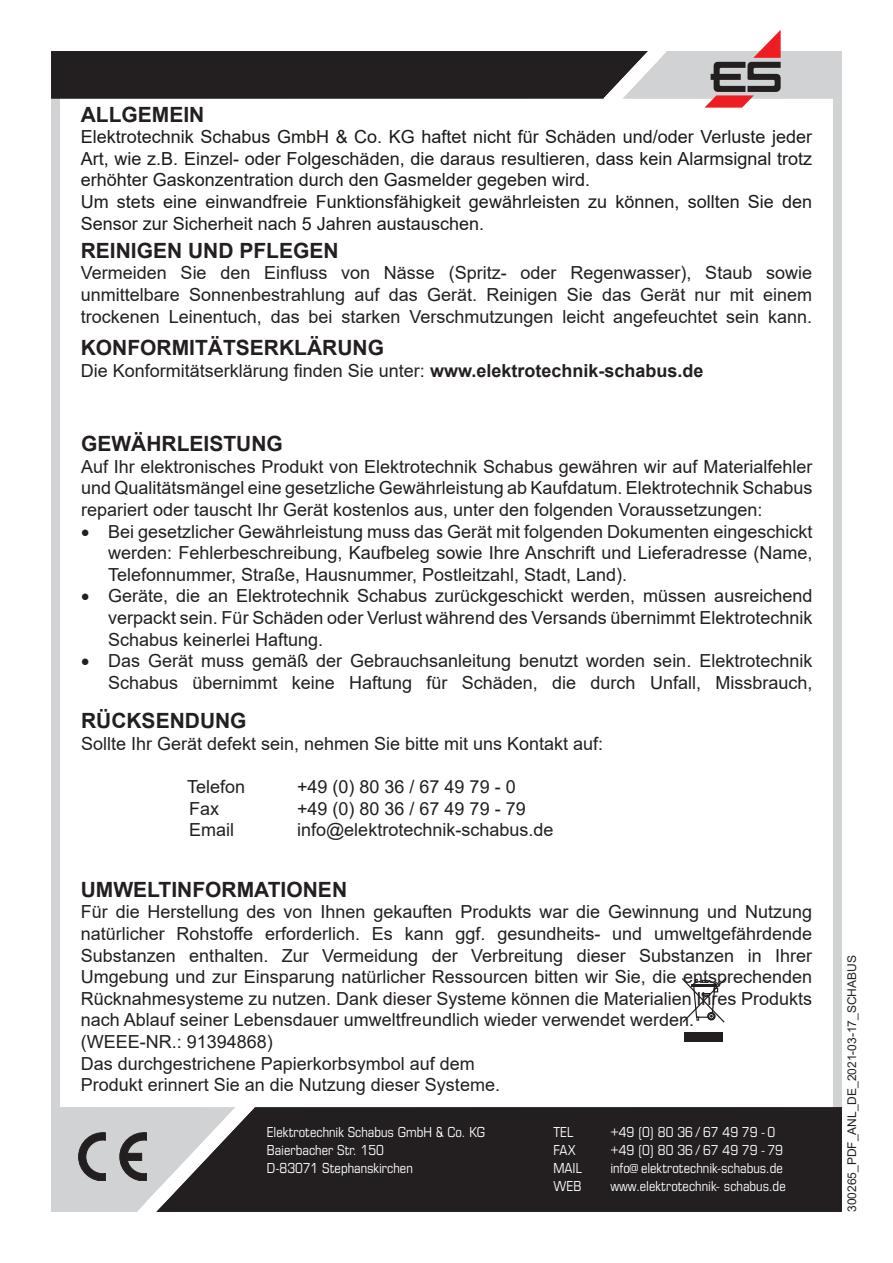
<style>
.page{position:relative;width:893px;height:1263px;background:#fff}
.page>*{position:absolute;margin:0;border:0;box-sizing:border-box;transform-origin:0 0}
.Überschrift_3{font:700 21px "Arial";color:#231f20}
.Textkörper{font:18px/21.6px "Arial";color:#231f20;text-align:justify}
.t1{font:18px/21.6px "Arial";color:#1a1a18;text-align:justify}
.Textkörper-Einzug{font:18px "Arial";color:#231f20}
.t2{font:15px/18px "Eurostile Con";color:#fff}
.t3{font:12px "Arial";color:#231f20}
.s1{font-weight:700}
</style>
<div class="page">
<div style="left:51px;top:51px;width:791px;height:1161px;border:9px solid #d1d2d4"></div>
<div style="left:255px;top:1107px;width:587px;height:105px;background:#231f20"></div>
<svg style="left:51px;top:30px;width:791px;height:78px"></svg>
<svg style="left:682px;top:978px;width:44px;height:44px"></svg>
<div style="left:684px;top:1032px;width:39px;height:10px;background:#231f20"></div>
<svg style="left:51px;top:1107px;width:204px;height:105px;background:#a0a0a1"></svg>
<p class="Überschrift_3" style="left:81px;top:99px;width:125px">ALLGEMEIN</p>
<p class="t1" style="left:81px;top:126px;width:733px">Elektrotechnik Schabus GmbH &amp; Co. KG haftet nicht für Schäden und/oder Verluste jeder Art, wie z.B. Einzel- oder Folgeschäden, die daraus resultieren, dass kein Alarmsignal trotz erhöhter Gaskonzentration durch den Gasmelder gegeben wird.</p>
<p class="t1" style="left:81px;top:191px;width:733px">Um stets eine einwandfreie Funktionsfähigkeit gewährleisten zu können, sollten Sie den<br>Sensor zur Sicherheit nach 5 Jahren austauschen.</p>
<p class="Überschrift_3" style="left:81px;top:236px;width:259px">REINIGEN UND PFLEGEN</p>
<p class="Textkörper" style="left:81px;top:262px;width:733px">Vermeiden Sie den Einfluss von Nässe (Spritz- oder Regenwasser), Staub sowie unmittelbare Sonnenbestrahlung auf das Gerät. Reinigen Sie das Gerät nur mit einem trockenen Leinentuch, das bei starken Verschmutzungen leicht angefeuchtet sein kann.</p>
<p class="Überschrift_3" style="left:81px;top:333px;width:305px">KONFORMITÄTSERKLÄRUNG</p>
<p class="Textkörper" style="left:81px;top:359px;width:624px">Die Konformitätserklärung finden Sie unter: <span class="s1">www.elektrotechnik-schabus.de</span></p>
<p class="Überschrift_3" style="left:81px;top:429px;width:203px">GEWÄHRLEISTUNG</p>
<p class="Textkörper" style="left:81px;top:455px;width:733px">Auf Ihr elektronisches Produkt von Elektrotechnik Schabus gewähren wir auf Materialfehler und Qualitätsmängel eine gesetzliche Gewährleistung ab Kaufdatum. Elektrotechnik Schabus repariert oder tauscht Ihr Gerät kostenlos aus, unter den folgenden Voraussetzungen:</p>
<p class="Textkörper" style="left:108px;top:520px;width:706px;text-indent:-27px">• Bei gesetzlicher Gewährleistung muss das Gerät mit folgenden Dokumenten eingeschickt werden: Fehlerbeschreibung, Kaufbeleg sowie Ihre Anschrift und Lieferadresse (Name, Telefonnummer, Straße, Hausnummer, Postleitzahl, Stadt, Land).</p>
<p class="Textkörper" style="left:108px;top:585px;width:706px;text-indent:-27px">• Geräte, die an Elektrotechnik Schabus zurückgeschickt werden, müssen ausreichend verpackt sein. Für Schäden oder Verlust während des Versands übernimmt Elektrotechnik Schabus keinerlei Haftung.</p>
<p class="Textkörper" style="left:81px;top:650px;width:733px;text-align:right">• Das Gerät muss gemäß der Gebrauchsanleitung benutzt worden sein. Elektrotechnik<br>Schabus übernimmt keine Haftung für Schäden, die durch Unfall, Missbrauch,</p>
<p class="Überschrift_3" style="left:81px;top:706px;width:167px">RÜCKSENDUNG</p>
<p class="Textkörper" style="left:81px;top:733px;width:524px">Sollte Ihr Gerät defekt sein, nehmen Sie bitte mit uns Kontakt auf:</p>
<p class="Textkörper-Einzug" style="left:187px;top:774px;width:60px">Telefon</p>
<p class="Textkörper-Einzug" style="left:297px;top:774px;width:220px">+49 (0) 80 36 / 67 49 79 - 0</p>
<p class="Textkörper-Einzug" style="left:189px;top:796px;width:32px">Fax</p>
<p class="Textkörper-Einzug" style="left:297px;top:796px;width:230px">+49 (0) 80 36 / 67 49 79 - 79</p>
<p class="Textkörper-Einzug" style="left:189px;top:818px;width:46px">Email</p>
<p class="Textkörper-Einzug" style="left:297px;top:818px;width:258px">info@elektrotechnik-schabus.de</p>
<p class="Überschrift_3" style="left:81px;top:874px;width:268px">UMWELTINFORMATIONEN</p>
<p class="Textkörper" style="left:81px;top:901px;width:733px">Für die Herstellung des von Ihnen gekauften Produkts war die Gewinnung und Nutzung natürlicher Rohstoffe erforderlich. Es kann ggf. gesundheits- und umweltgefährdende Substanzen enthalten. Zur Vermeidung der Verbreitung dieser Substanzen in Ihrer Umgebung und zur Einsparung natürlicher Ressourcen bitten wir Sie, die entsprechenden Rücknahmesysteme zu nutzen. Dank dieser Systeme können die Materialien Ihres Produkts nach Ablauf seiner Lebensdauer umweltfreundlich wieder verwendet werden.</p>
<p class="Textkörper" style="left:81px;top:1031px;width:194px">(WEEE-NR.: 91394868)</p>
<p class="Textkörper" style="left:81px;top:1052px;width:396px">Das durchgestrichene Papierkorbsymbol auf dem</p>
<p class="Textkörper" style="left:81px;top:1074px;width:421px">Produkt erinnert Sie an die Nutzung dieser Systeme.</p>
<p class="t2" style="left:267px;top:1123px;width:220px">Elektrotechnik Schabus GmbH &amp; Co. KG<br>Baierbacher Str. 150<br>D-83071 Stephanskirchen</p>
<p class="t2" style="left:553px;top:1123px;width:22px">TEL</p>
<p class="t2" style="left:610px;top:1123px;width:166px">+49 (0) 80 36 / 67 49 79 - 0</p>
<p class="t2" style="left:553px;top:1141px;width:24px">FAX</p>
<p class="t2" style="left:610px;top:1141px;width:174px">+49 (0) 80 36 / 67 49 79 - 79</p>
<p class="t2" style="left:553px;top:1159px;width:30px">MAIL</p>
<p class="t2" style="left:610px;top:1159px;width:174px">info@elektrotechnik-schabus.de</p>
<p class="t2" style="left:553px;top:1177px;width:30px">WEB</p>
<p class="t2" style="left:610px;top:1177px;width:177px">www.elektrotechnik- schabus.de</p>
<p class="t3" style="left:844px;top:1212px;width:258px;rotate:-90deg">300265_PDF_ANL_DE_2021-03-17_SCHABUS</p>
</div>
